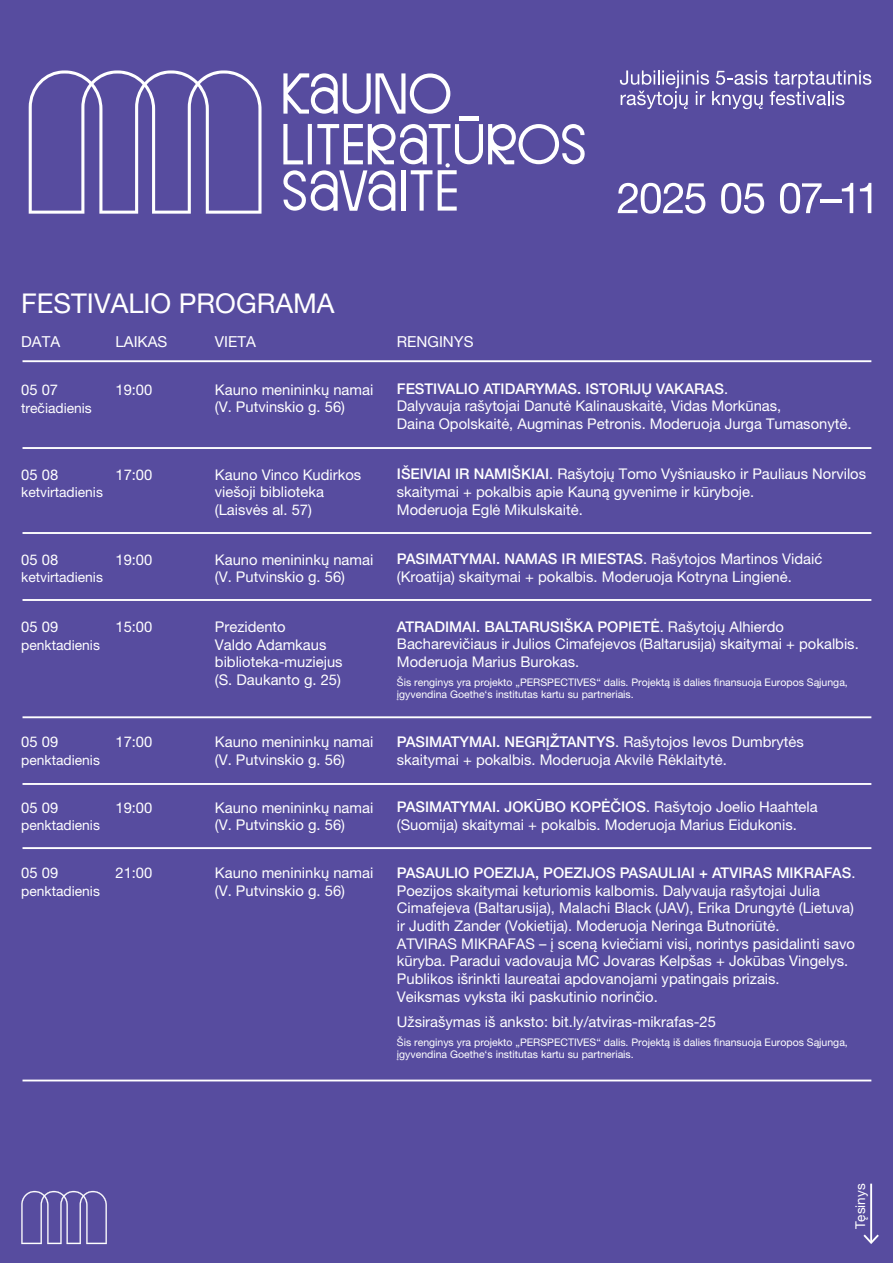
<style>
.page{position:relative;width:893px;height:1263px;background:#574c9f}
.page>*{position:absolute;margin:0;border:0;box-sizing:border-box;transform-origin:0 0}
.t1{font:27.3px "Helvetica Neue LT Pro";color:#fff}
.t2{font:15.15px "Helvetica Neue LT Pro";color:#fff}
.t3{font:14.7px/17.7px "Helvetica Neue LT Pro";color:#fff}
.t4{font:13.8px "Helvetica Neue LT Pro";color:#fff}
.t5{font:13.5px "Helvetica Neue LT Pro";color:#fff}
.t6{font:10.5px/12.6px "Helvetica Neue LT Pro";color:#fff}
.s1{font-weight:500}
</style>
<div class="page">
<hr style="left:23px;top:360px;width:848px;height:2px;background:#fff">
<hr style="left:23px;top:447px;width:848px;height:2px;background:#fff">
<hr style="left:23px;top:532px;width:848px;height:2px;background:#fff">
<hr style="left:23px;top:599px;width:848px;height:2px;background:#fff">
<hr style="left:23px;top:716px;width:848px;height:2px;background:#fff">
<hr style="left:23px;top:783px;width:848px;height:2px;background:#fff">
<hr style="left:23px;top:1079px;width:848px;height:2px;background:#fff">
<hr style="left:23px;top:847px;width:848px;height:2px;background:#fff">
<svg style="left:618px;top:183px;width:87px;height:31px"></svg>
<svg style="left:721px;top:183px;width:43px;height:31px"></svg>
<svg style="left:780px;top:183px;width:42px;height:31px"></svg>
<hr style="left:820px;top:200px;width:21px;height:3px;background:#fff">
<svg style="left:842px;top:183px;width:11px;height:30px"></svg>
<svg style="left:860px;top:183px;width:11px;height:30px"></svg>
<svg style="left:283px;top:73px;width:167px;height:41px"></svg>
<hr style="left:459px;top:117px;width:20px;height:4px;background:#fff">
<svg style="left:283px;top:124px;width:302px;height:87px"></svg>
<hr style="left:402px;top:170px;width:4px;height:41px;background:#fff">
<svg style="left:29px;top:70px;width:233px;height:144px"></svg>
<svg style="left:620px;top:70px;width:251px;height:39px"></svg>
<svg style="left:21px;top:1191px;width:86px;height:53px"></svg>
<hr style="left:870px;top:1184px;width:2px;height:58px;background:#fff">
<svg style="left:863px;top:1234px;width:16px;height:10px"></svg>
<h1 class="t1" style="left:21px;top:287px;width:315px">FESTIVALIO PROGRAMA</h1>
<p class="t2" style="left:21px;top:332px;width:41px">DATA</p>
<p class="t3" style="left:21px;top:380px;width:38px">05 07</p>
<p class="t4" style="left:21px;top:399px;width:72px">trečiadienis</p>
<p class="t2" style="left:115px;top:332px;width:53px">LAIKAS</p>
<p class="t2" style="left:215px;top:332px;width:42px">VIETA</p>
<p class="t2" style="left:397px;top:332px;width:78px">RENGINYS</p>
<p class="t3" style="left:397px;top:379px;width:456px"><span class="s1">FESTIVALIO ATIDARYMAS. ISTORIJŲ VAKARAS</span>.<br>Dalyvauja rašytojai Danutė Kalinauskaitė, Vidas Morkūnas,<br>Daina Opolskaitė, Augminas Petronis. Moderuoja Jurga Tumasonytė.</p>
<p class="t3" style="left:115px;top:380px;width:38px">19:00</p>
<p class="t3" style="left:215px;top:380px;width:160px">Kauno menininkų namai (V. Putvinskio g. 56)</p>
<p class="t3" style="left:21px;top:465px;width:38px">05 08</p>
<p class="t4" style="left:21px;top:484px;width:83px">ketvirtadienis</p>
<p class="t3" style="left:115px;top:465px;width:38px">17:00</p>
<p class="t3" style="left:215px;top:465px;width:148px">Kauno Vinco Kudirkos viešoji biblioteka (Laisvės al. 57)</p>
<p class="t3" style="left:397px;top:465px;width:471px"><span class="s1">IŠEIVIAI IR NAMIŠKIAI</span>. Rašytojų Tomo Vyšniausko ir Pauliaus Norvilos skaitymai + pokalbis apie Kauną gyvenime ir kūryboje.<br>Moderuoja Eglė Mikulskaitė.</p>
<p class="t3" style="left:21px;top:550px;width:38px">05 08</p>
<p class="t4" style="left:21px;top:569px;width:83px">ketvirtadienis</p>
<p class="t3" style="left:115px;top:550px;width:38px">19:00</p>
<p class="t3" style="left:215px;top:550px;width:160px">Kauno menininkų namai (V. Putvinskio g. 56)</p>
<p class="t3" style="left:397px;top:550px;width:427px"><span class="s1">PASIMATYMAI. NAMAS IR MIESTAS</span>. Rašytojos Martinos Vidaić (Kroatija) skaitymai + pokalbis. Moderuoja Kotryna Lingienė.</p>
<p class="t3" style="left:21px;top:618px;width:38px">05 09</p>
<p class="t4" style="left:21px;top:637px;width:80px">penktadienis</p>
<p class="t3" style="left:115px;top:617px;width:38px">15:00</p>
<p class="t3" style="left:215px;top:618px;width:129px">Prezidento<br>Valdo Adamkaus biblioteka-muziejus (S. Daukanto g. 25)</p>
<p class="t3" style="left:397px;top:617px;width:463px"><span class="s1">ATRADIMAI. BALTARUSIŠKA POPIETĖ</span>. Rašytojų Alhierdo<br>Bacharevičiaus ir Julios Cimafejevos (Baltarusija) skaitymai + pokalbis.<br>Moderuoja Marius Burokas.</p>
<p class="t6" style="left:397px;top:676px;width:452px">Šis renginys yra projekto „PERSPECTIVES“ dalis. Projektą iš dalies finansuoja Europos Sąjunga, įgyvendina Goethe‘s institutas kartu su partneriais.</p>
<p class="t3" style="left:21px;top:733px;width:38px">05 09</p>
<p class="t4" style="left:21px;top:752px;width:80px">penktadienis</p>
<p class="t3" style="left:115px;top:733px;width:38px">17:00</p>
<p class="t3" style="left:215px;top:733px;width:160px">Kauno menininkų namai (V. Putvinskio g. 56)</p>
<p class="t3" style="left:397px;top:733px;width:408px"><span class="s1">PASIMATYMAI. NEGRĮŽTANTYS</span>. Rašytojos Ievos Dumbrytės skaitymai + pokalbis. Moderuoja Akvilė Rėklaitytė.</p>
<p class="t3" style="left:21px;top:798px;width:38px">05 09</p>
<p class="t4" style="left:21px;top:817px;width:80px">penktadienis</p>
<p class="t3" style="left:115px;top:798px;width:38px">19:00</p>
<p class="t3" style="left:215px;top:798px;width:160px">Kauno menininkų namai (V. Putvinskio g. 56)</p>
<p class="t3" style="left:397px;top:798px;width:422px"><span class="s1">PASIMATYMAI. JOKŪBO KOPĖČIOS</span>. Rašytojo Joelio Haahtela (Suomija) skaitymai + pokalbis. Moderuoja Marius Eidukonis.</p>
<p class="t3" style="left:21px;top:864px;width:38px">05 09</p>
<p class="t4" style="left:21px;top:883px;width:80px">penktadienis</p>
<p class="t3" style="left:115px;top:864px;width:38px">21:00</p>
<p class="t3" style="left:215px;top:864px;width:160px">Kauno menininkų namai (V. Putvinskio g. 56)</p>
<p class="t3" style="left:397px;top:863px;width:460px"><span class="s1">PASAULIO POEZIJA, POEZIJOS PASAULIAI + ATVIRAS MIKRAFAS</span>.<br>Poezijos skaitymai keturiomis kalbomis. Dalyvauja rašytojai Julia Cimafejeva (Baltarusija), Malachi Black (JAV), Erika Drungytė (Lietuva) ir Judith Zander (Vokietija). Moderuoja Neringa Butnoriūtė.<br>ATVIRAS MIKRAFAS – į sceną kviečiami visi, norintys pasidalinti savo kūryba. Paradui vadovauja MC Jovaras Kelpšas + Jokūbas Vingelys.<br>Publikos išrinkti laureatai apdovanojami ypatingais prizais.<br>Veiksmas vyksta iki paskutinio norinčio.</p>
<p class="t3" style="left:397px;top:1013px;width:321px">Užsirašymas iš anksto: bit.ly/atviras-mikrafas-25</p>
<p class="t6" style="left:397px;top:1035px;width:452px">Šis renginys yra projekto „PERSPECTIVES“ dalis. Projektą iš dalies finansuoja Europos Sąjunga, įgyvendina Goethe‘s institutas kartu su partneriais.</p>
<p class="t5" style="left:852px;top:1229px;width:47px;rotate:-90deg">Tęsinys</p>
</div>
